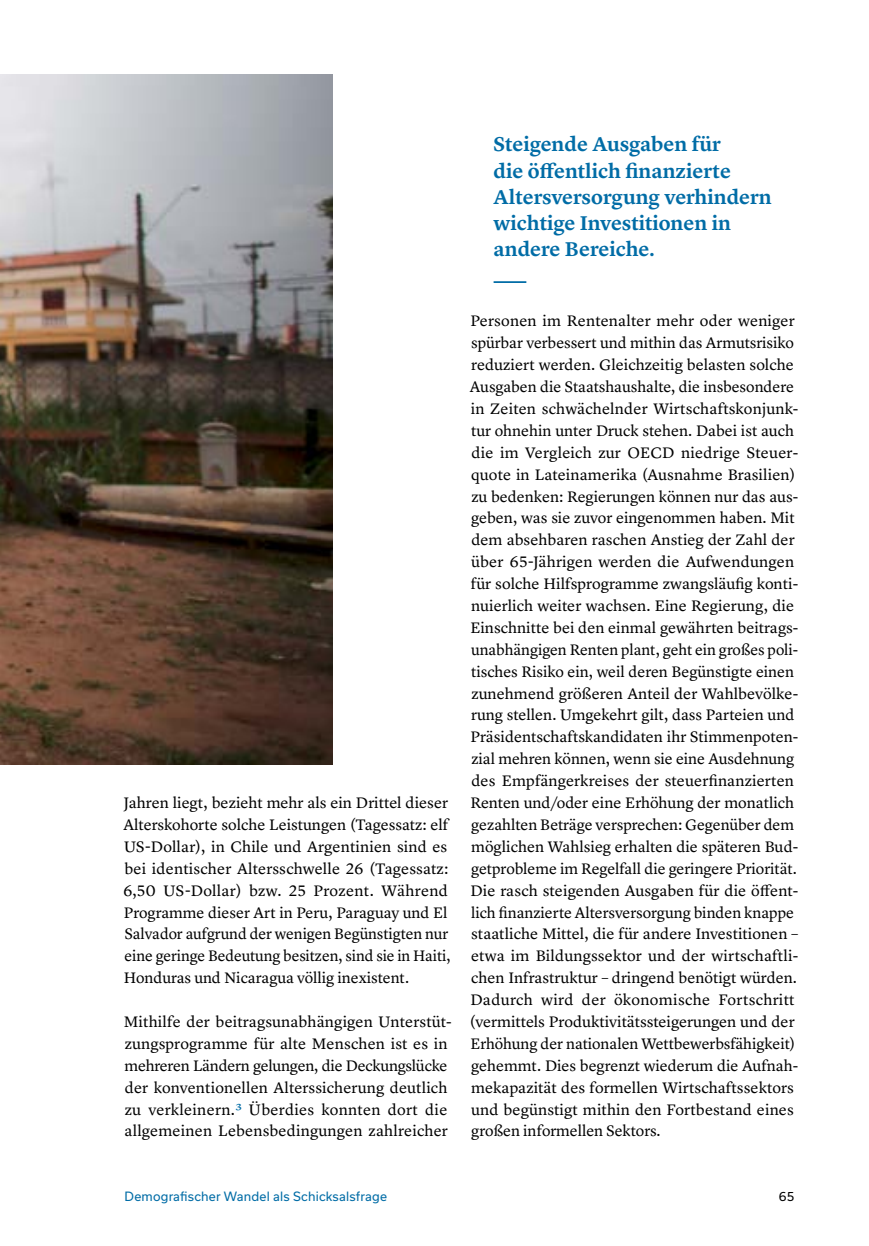
<style>
.page{position:relative;width:869px;height:1246px;background:#fff}
.page>*{position:absolute;margin:0;border:0;box-sizing:border-box;transform-origin:0 0}
.t1{font:600 20.65px/26.2px "Lyon Text";color:#006ca6}
.Paragraph{font:15.75px/21.9px "Lyon Text";color:#000}
.t2{font:12.25px "Usual";letter-spacing:.015em;color:#006ca6}
.t3{font:12.25px "Usual";color:#000}
.s1{color:#006ca6}
</style>
<div class="page">
<img style="left:0;top:75px;width:332px;height:689px">
<hr style="left:493px;top:281px;width:33px;height:2px;background:#006ca6">
<p class="t1" style="left:493px;top:130px;width:279px">Steigende Ausgaben für<br>die öffentlich finanzierte<br>Altersversorgung verhindern wichtige Investitionen in andere Bereiche.</p>
<p class="Paragraph" style="left:123px;top:790px;width:329px">Jahren liegt, bezieht mehr als ein Drittel dieser Alterskohorte solche Leistungen (Tagessatz: elf US-Dollar), in Chile und Argentinien sind es bei identischer Altersschwelle 26 (Tagessatz:<br>6,50 US-Dollar) bzw. 25 Prozent. Während Programme dieser Art in Peru, Paraguay und El Salvador aufgrund der wenigen Begünstigten nur eine geringe Bedeutung besitzen, sind sie in Haiti, Honduras und Nicaragua völlig inexistent.</p>
<p class="Paragraph" style="left:124px;top:1009px;width:329px">Mithilfe der beitragsunabhängigen Unterstüt&shy;zungsprogramme für alte Menschen ist es in mehreren Ländern gelungen, die Deckungslücke der konventionellen Alterssicherung deutlich zu verkleinern.<span class="s1">3</span> Überdies konnten dort die allgemeinen Lebensbedingungen zahlreicher</p>
<p class="Paragraph" style="left:469px;top:309px;width:330px">Personen im Rentenalter mehr oder weniger spürbar verbessert und mithin das Armutsrisiko reduziert werden. Gleichzeitig belasten solche Ausgaben die Staatshaushalte, die insbesondere in Zeiten schwächelnder Wirtschaftskonjunk&shy;tur ohnehin unter Druck stehen. Dabei ist auch die im Vergleich zur OECD niedrige Steuer&shy;quote in Lateinamerika (Ausnahme Brasilien) zu bedenken: Regierungen können nur das aus&shy;geben, was sie zuvor eingenommen haben. Mit dem absehbaren raschen Anstieg der Zahl der über 65-Jährigen werden die Aufwendungen für solche Hilfsprogramme zwangsläufig konti&shy;nuierlich weiter wachsen. Eine Regierung, die Einschnitte bei den einmal gewährten beitrags&shy;unabhängigen Renten plant, geht ein großes poli&shy;tisches Risiko ein, weil deren Begünstigte einen zunehmend größeren Anteil der Wahlbevölke&shy;rung stellen. Umgekehrt gilt, dass Parteien und Präsidentschaftskandidaten ihr Stimmenpoten&shy;zial mehren können, wenn sie eine Ausdehnung des Empfängerkreises der steuerfinanzierten Renten und/oder eine Erhöhung der monatlich gezahlten Beträge versprechen: Gegenüber dem möglichen Wahlsieg erhalten die späteren Bud&shy;getprobleme im Regelfall die geringere Priorität.<br>Die rasch steigenden Ausgaben für die öffent&shy;lich finanzierte Altersversorgung binden knappe staatliche Mittel, die für andere Investitionen – etwa im Bildungssektor und der wirtschaftli&shy;chen Infrastruktur – dringend benötigt würden.<br>Dadurch wird der ökonomische Fortschritt (vermittels Produktivitätssteigerungen und der Erhöhung der nationalen Wettbewerbsfähigkeit) gehemmt. Dies begrenzt wiederum die Aufnah&shy;mekapazität des formellen Wirtschaftssektors und begünstigt mithin den Fortbestand eines großen informellen Sektors.</p>
<p class="t2" style="left:125px;top:1188px;width:264px">Demografischer Wandel als Schicksalsfrage</p>
<p class="t3" style="left:778px;top:1188px;width:17px">65</p>
</div>
